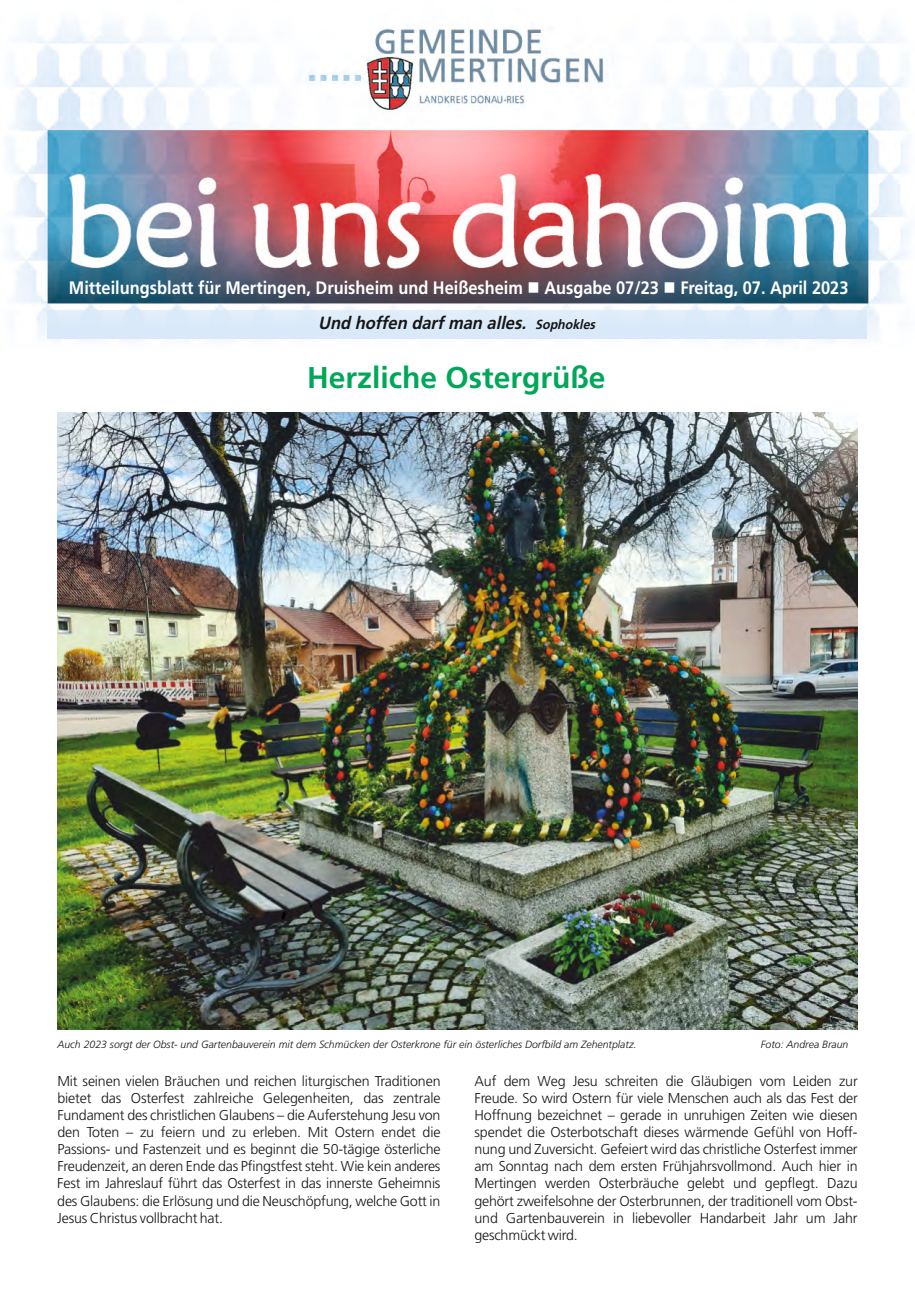
<style>
.page{position:relative;width:915px;height:1293px;background:#fff}
.page>*{position:absolute;margin:0;border:0;box-sizing:border-box;transform-origin:0 0}
.t1{font:700 30px "Frutiger LT";color:#00a759}
.t2{font:700 18px "Frutiger LT";color:#fff;scale:.91 1}
.t3{font:italic 700 17.55px "Frutiger LT Com";color:#151616;scale:.94 1}
.t4{font:300 14.25px/17.1px "Frutiger LT";letter-spacing:-.015em;color:#151616;text-align:justify}
.t5{font:italic 300 10.5px "Frutiger LT";color:#151616}
.s1{font-size:13.2px}
</style>
<div class="page">
<img style="left:7px;top:20px;width:903px;height:322px">
<div style="left:48px;top:310px;width:819px;height:29px;background:#d9e9f9"></div>
<img style="left:57px;top:412px;width:800px;height:617px">
<p class="t2" style="left:69px;top:280px;width:857px">Mitteilungsblatt für Mertingen, Druisheim und Heißesheim ■ Ausgabe 07/23 ■ Freitag, 07. April 2023</p>
<p class="t3" style="left:318px;top:316px;width:299px">Und hoffen darf man alles. <span class="s1">Sophokles</span></p>
<h1 class="t1" style="left:307px;top:365px;width:300px">Herzliche Ostergrüße</h1>
<p class="t5" style="left:57px;top:1040px;width:580px">Auch 2023 sorgt der Obst- und Gartenbauverein mit dem Schmücken der Osterkrone für ein österliches Dorfbild am Zehentplatz.</p>
<p class="t5" style="left:760px;top:1040px;width:89px">Foto: Andrea Braun</p>
<p class="t4" style="left:57px;top:1073px;width:384px">Mit seinen vielen Bräuchen und reichen liturgischen Traditionen bietet das Osterfest zahlreiche Gelegenheiten, das zentrale Fundament des christlichen Glaubens – die Auferstehung Jesu von den Toten – zu feiern und zu erleben. Mit Ostern endet die Passions- und Fastenzeit und es beginnt die 50-tägige österliche Freudenzeit, an deren Ende das Pfingstfest steht. Wie kein anderes Fest im Jahreslauf führt das Osterfest in das innerste Geheimnis des Glaubens: die Erlösung und die Neuschöpfung, welche Gott in Jesus Christus vollbracht hat.</p>
<p class="t4" style="left:474px;top:1073px;width:384px">Auf dem Weg Jesu schreiten die Gläubigen vom Leiden zur Freude. So wird Ostern für viele Menschen auch als das Fest der Hoffnung bezeichnet – gerade in unruhigen Zeiten wie diesen spendet die Osterbotschaft dieses wärmende Gefühl von Hoff&shy;nung und Zuversicht. Gefeiert wird das christliche Osterfest immer am Sonntag nach dem ersten Frühjahrsvollmond. Auch hier in Mertingen werden Osterbräuche gelebt und gepflegt. Dazu gehört zweifelsohne der Osterbrunnen, der traditionell vom Obst&shy;und Gartenbauverein in liebevoller Handarbeit Jahr um Jahr geschmückt wird.</p>
</div>
